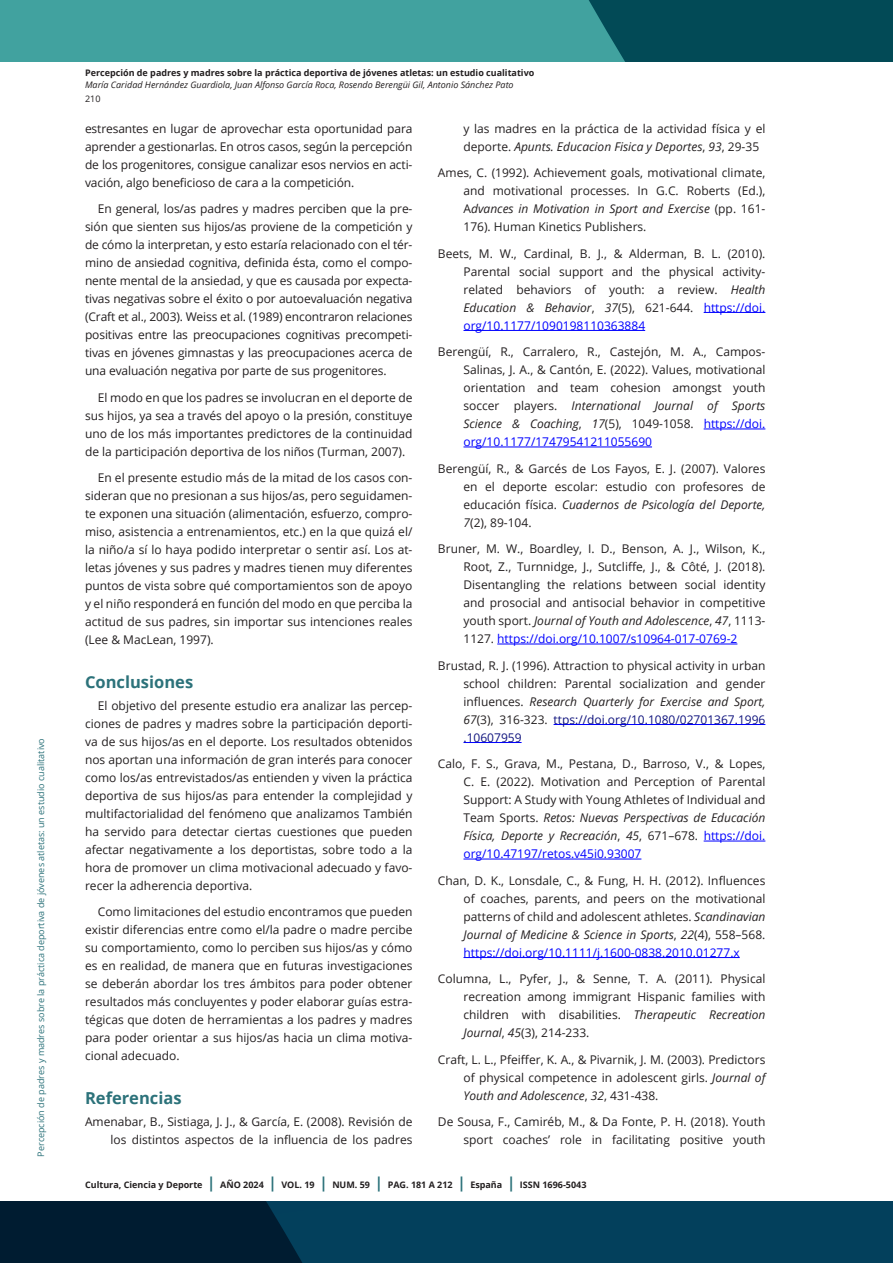
<style>
.page{position:relative;width:893px;height:1263px;background:#fff}
.page>*{position:absolute;margin:0;border:0;box-sizing:border-box;transform-origin:0 0}
.Cuerpo_de_texto_P{font:700 16.5px "Open Sans";color:#2c727a}
.bibliografia{font:700 16.5px "Open Sans";color:#2c727a}
.bibliografia-2{font:12px/18px "Open Sans";color:#231f20;text-align:justify}
.Cuerpo_de_texto_P-2{font:12px/18px "Open Sans";color:#231f20;text-align:justify}
.t1{font:700 9px "Open Sans";color:#231f20}
.t2{font:italic 9px "Open Sans";color:#231f20}
.t3{font:9px "Open Sans";color:#2c727a}
.t4{font:9px "Open Sans";color:#231f20}
.s1{font-style:italic}
.s2{color:#232323}
.s3{color:#00f}
.s4{color:#10147e}
.s5{font-size:15px;color:#2c727a}
</style>
<div class="page">
<svg style="left:0;top:1201px;width:893px;height:62px;background:#02344e"></svg>
<div style="left:0;top:0;width:893px;height:62px;background:#41a29f"></div>
<div style="left:589px;top:0;width:304px;height:62px;background:#024a56"></div>
<hr style="left:463px;top:957px;width:277px;height:1px;background:#00f">
<hr style="left:463px;top:859px;width:178px;height:1px;background:#00f">
<hr style="left:704px;top:841px;width:61px;height:1px;background:#00f">
<hr style="left:463px;top:742px;width:59px;height:1px;background:#00f">
<hr style="left:554px;top:724px;width:211px;height:1px;background:#00f">
<hr style="left:497px;top:644px;width:240px;height:1px;background:#00f">
<hr style="left:463px;top:447px;width:189px;height:1px;background:#00f">
<hr style="left:704px;top:429px;width:61px;height:1px;background:#00f">
<hr style="left:463px;top:330px;width:182px;height:1px;background:#00f">
<hr style="left:704px;top:312px;width:61px;height:1px;background:#00f">
<p class="t3" style="left:35px;top:1156px;width:420px;rotate:-90deg">Percepción de padres y madres sobre la práctica deportiva de jóvenes atletas: un estudio cualitativo</p>
<p class="t1" style="left:85px;top:67px;width:451px">Percepción de padres y madres sobre la práctica deportiva de jóvenes atletas: un estudio cualitativo</p>
<p class="t2" style="left:85px;top:79px;width:430px">María Caridad Hernández Guardiola, Juan Alfonso García Roca, Rosendo Berengüi Gil, Antonio Sánchez Pato</p>
<p class="t4" style="left:85px;top:92px;width:17px">210</p>
<p class="Cuerpo_de_texto_P-2" style="left:85px;top:119px;width:329px">estresantes en lugar de aprovechar esta oportunidad para aprender a gestionarlas. En otros casos, según la percepción de los progenitores, consigue canalizar esos nervios en acti&shy;vación, algo beneficioso de cara a la competición.</p>
<p class="Cuerpo_de_texto_P-2" style="left:85px;top:199px;width:329px;text-indent:13px">En general, los/as padres y madres perciben que la pre&shy;sión que sienten sus hijos/as proviene de la competición y de cómo la interpretan, y esto estaría relacionado con el tér&shy;mino de ansiedad cognitiva, definida ésta, como el compo&shy;nente mental de la ansiedad, y que es causada por expecta&shy;tivas negativas sobre el éxito o por autoevaluación negativa (Craft et al., 2003). Weiss et al. (1989) encontraron relaciones positivas entre las preocupaciones cognitivas precompeti&shy;tivas en jóvenes gimnastas y las preocupaciones acerca de una evaluación negativa por parte de sus progenitores.</p>
<p class="Cuerpo_de_texto_P-2" style="left:85px;top:388px;width:329px;text-indent:13px">El modo en que los padres se involucran en el deporte de sus hijos, ya sea a través del apoyo o la presión, constituye uno de los más importantes predictores de la continuidad de la participación deportiva de los niños (Turman, 2007).</p>
<p class="Cuerpo_de_texto_P-2" style="left:85px;top:468px;width:329px;text-indent:13px">En el presente estudio más de la mitad de los casos con&shy;sideran que no presionan a sus hijos/as, pero seguidamen&shy;te exponen una situación (alimentación, esfuerzo, compro&shy;miso, asistencia a entrenamientos, etc.) en la que quizá el/ la niño/a sí lo haya podido interpretar o sentir así. Los at&shy;letas jóvenes y sus padres y madres tienen muy diferentes puntos de vista sobre qué comportamientos son de apoyo y el niño responderá en función del modo en que perciba la actitud de sus padres, sin importar sus intenciones reales (Lee &amp; MacLean, 1997).</p>
<p class="Cuerpo_de_texto_P" style="left:85px;top:670px;width:110px">Conclusiones</p>
<p class="Cuerpo_de_texto_P-2" style="left:85px;top:696px;width:329px;text-indent:13px">El objetivo del presente estudio era analizar las percep&shy;ciones de padres y madres sobre la participación deporti&shy;va de sus hijos/as en el deporte. Los resultados obtenidos nos aportan una información de gran interés para conocer como los/as entrevistados/as entienden y viven la práctica deportiva de sus hijos/as para entender la complejidad y multifactorialidad del fenómeno que analizamos También ha servido para detectar ciertas cuestiones que pueden afectar negativamente a los deportistas, sobre todo a la hora de promover un clima motivacional adecuado y favo&shy;recer la adherencia deportiva.</p>
<p class="Cuerpo_de_texto_P-2" style="left:85px;top:903px;width:329px;text-indent:13px">Como limitaciones del estudio encontramos que pueden existir diferencias entre como el/la padre o madre percibe su comportamiento, como lo perciben sus hijos/as y cómo es en realidad, de manera que en futuras investigaciones se deberán abordar los tres ámbitos para poder obtener resultados más concluyentes y poder elaborar guías estra&shy;tégicas que doten de herramientas a los padres y madres para poder orientar a sus hijos/as hacia un clima motiva&shy;cional adecuado.</p>
<p class="bibliografia" style="left:85px;top:1086px;width:98px">Referencias</p>
<p class="bibliografia-2" style="left:85px;top:1112px;width:329px;text-align:right">Amenabar, B., Sistiaga, J. J., &amp; García, E. (2008). Revisión de los distintos aspectos de la influencia de los padres</p>
<p class="bibliografia-2" style="left:463px;top:119px;width:303px">y las madres en la práctica de la actividad física y el deporte. <span class="s1">Apunts. Educacion Fisica y Deportes</span>, <span class="s1">93</span>, 29-35</p>
<p class="bibliografia-2" style="left:463px;top:163px;width:303px;text-indent:-26px">Ames, C. (1992). Achievement goals, motivational climate, and motivational processes. In G.C. Roberts (Ed.), A<span class="s1">dvances in Motivation in Sport and Exercise</span> (pp. 161- 176). <span class="s2">Human Kinetics Publishers.</span></p>
<p class="bibliografia-2" style="left:463px;top:244px;width:303px;text-indent:-26px">Beets, M. W., Cardinal, B. J., &amp; Alderman, B. L. (2010).<br>Parental social support and the physical activity&shy;related behaviors of youth: a review. <span class="s1">Health Education &amp; Behavior</span>, <span class="s1">37</span>(5), 621-644. <span class="s3">https://doi. org/10.1177/1090198110363884</span></p>
<p class="bibliografia-2" style="left:463px;top:342px;width:303px;text-indent:-26px">Berengüí, R., Carralero, R., Castejón, M. A., Campos-Salinas, J. A., &amp; Cantón, E. (2022). Values, motivational orientation and team cohesion amongst youth soccer players. <span class="s1">International Journal of Sports Science &amp; Coaching</span>, <span class="s1">17</span>(5), 1049-1058. <span class="s3">https://doi. org/10.1177/17479541211055690</span></p>
<p class="bibliografia-2" style="left:463px;top:459px;width:303px;text-indent:-26px">Berengüí, R., &amp; Garcés de Los Fayos, E. J. (2007). Valores en el deporte escolar: estudio con profesores de educación física. <span class="s1">Cuadernos de Psicología del Deporte, 7</span>(2), 89-104.</p>
<p class="bibliografia-2" style="left:463px;top:539px;width:303px;text-indent:-26px">Bruner, M. W., Boardley, I. D., Benson, A. J., Wilson, K., Root, Z., Turnnidge, J., Sutcliffe, J., &amp; Côté, J. (2018).<br>Disentangling the relations between social identity and prosocial and antisocial behavior in competitive youth sport. <span class="s1">Journal of Youth and Adolescence</span>, <span class="s1">47</span>, 1113- 1127. <span class="s3">https://doi.org/10.1007/s10964-017-0769-2</span></p>
<p class="bibliografia-2" style="left:463px;top:656px;width:303px;text-indent:-26px">Brustad, R. J. (1996). Attraction to physical activity in urban school children: Parental socialization and gender influences. <span class="s1">Research Quarterly for Exercise and Sport, 67</span>(3), 316-323. <span class="s4">ttps://doi.org/10.1080/02701367.1996 .10607959</span></p>
<p class="bibliografia-2" style="left:463px;top:754px;width:303px;text-indent:-26px">Calo, F. S., Grava, M., Pestana, D., Barroso, V., &amp; Lopes, C. E. (2022). Motivation and Perception of Parental Support: A Study with Young Athletes of Individual and Team Sports. <span class="s1">Retos: Nuevas Perspectivas de Educación Física, Deporte y Recreación</span>, <span class="s1">45</span>, 671–678. <span class="s3">https://doi. org/10.47197/retos.v45i0.93007</span></p>
<p class="bibliografia-2" style="left:463px;top:871px;width:303px;text-indent:-26px">Chan, D. K., Lonsdale, C., &amp; Fung, H. H. (2012). Influences of coaches, parents, and peers on the motivational patterns of child and adolescent athletes. <span class="s1">Scandinavian Journal of Medicine &amp; Science in Sports</span>, <span class="s1">22</span>(4), 558–568. <span class="s3">https://doi.org/10.1111/j.1600-0838.2010.01277.x</span></p>
<p class="bibliografia-2" style="left:463px;top:969px;width:303px;text-indent:-26px">Columna, L., Pyfer, J., &amp; Senne, T. A. (2011). Physical recreation among immigrant Hispanic families with children with disabilities. <span class="s1">Therapeutic Recreation Journal</span>, <span class="s1">45</span>(3), 214-233.</p>
<p class="bibliografia-2" style="left:463px;top:1050px;width:303px;text-indent:-26px">Craft, L. L., Pfeiffer, K. A., &amp; Pivarnik, J. M. (2003). Predictors of physical competence in adolescent girls. <span class="s1">Journal of Youth and Adolescence</span>, <span class="s1">32</span>, 431-438.</p>
<p class="bibliografia-2" style="left:438px;top:1112px;width:329px;text-align:right">De Sousa, F., Camiréb, M., &amp; Da Fonte, P. H. (2018). Youth sport coaches’ role in facilitating positive youth</p>
<p class="t1" style="left:85px;top:1179px;width:503px">Cultura, Ciencia y Deporte <span class="s5">|</span> AÑO 2024 <span class="s5">|</span> VOL. 19 <span class="s5">|</span> NUM. 59 <span class="s5">|</span> PAG. 181 A 212 <span class="s5">|</span> España <span class="s5">|</span> ISSN 1696-5043</p>
</div>
